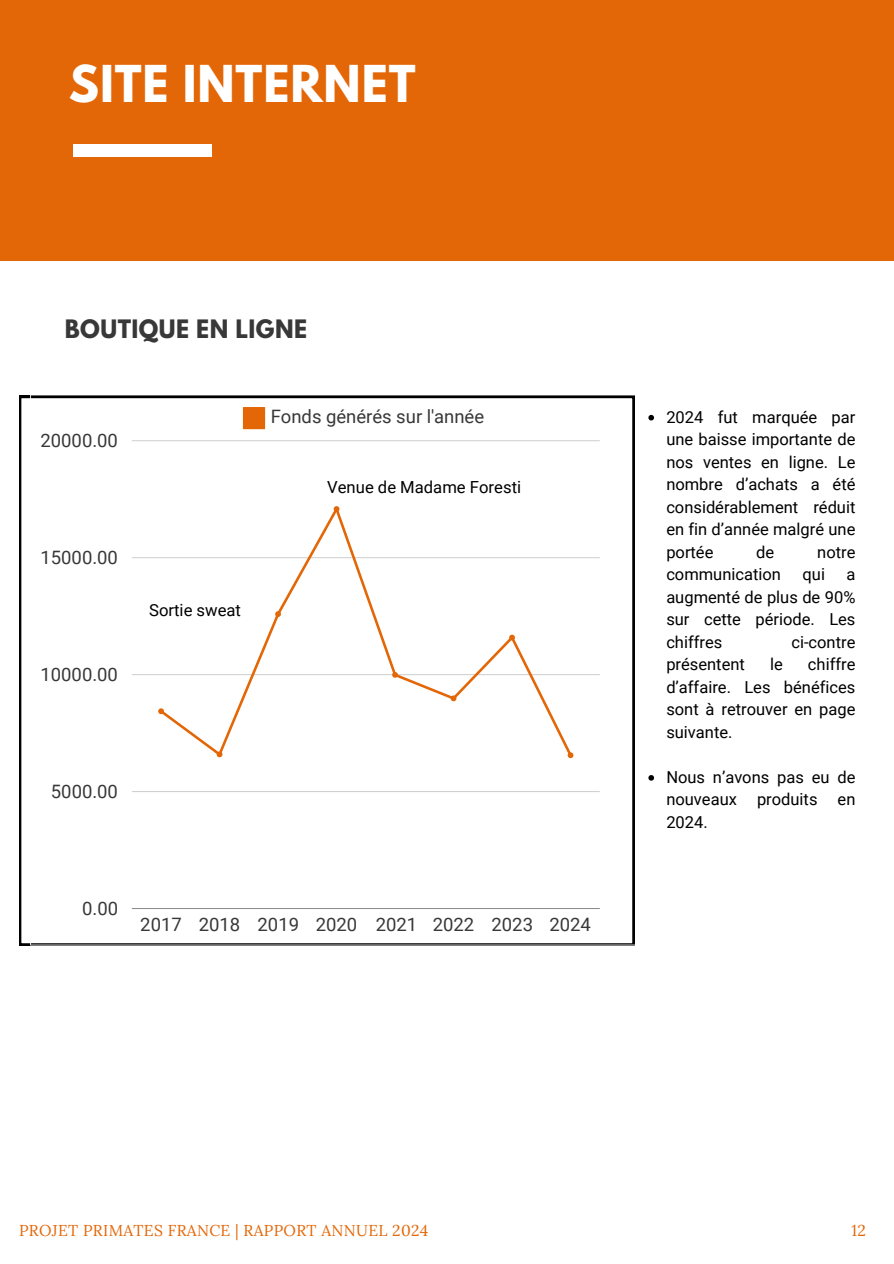
<style>
.page{position:relative;width:894px;height:1264px;background:#fff}
.page>*{position:absolute;margin:0;border:0;box-sizing:border-box;transform-origin:0 0}
.t1{font:700 45px "League Spartan";letter-spacing:.02em;color:#fff}
.t2{font:700 22.5px "League Spartan";letter-spacing:.02em;color:#383838}
.t3{font:18.45px "Roboto";color:#383838}
.t4{font:16.65px "Roboto";color:#000}
.t5{font:16.5px/22.5px "Roboto";color:#000;text-align:justify}
.t6{font:15.75px "Lora";letter-spacing:.02em;color:#e46707}
</style>
<div class="page">
<div style="left:0;top:0;width:893px;height:261px;background:#e46707"></div>
<div style="left:73px;top:145px;width:138px;height:12px;background:#fff"></div>
<svg style="left:30px;top:395px;width:623px;height:550px"></svg>
<svg style="left:243px;top:407px;width:22px;height:22px"></svg>
<hr style="left:132px;top:908px;width:467px;height:1px;background:#8c8c8c">
<hr style="left:132px;top:791px;width:467px;height:1px;background:#d1d1d1">
<hr style="left:132px;top:674px;width:467px;height:1px;background:#d4d4d4">
<hr style="left:132px;top:557px;width:467px;height:1px;background:#d7d7d7">
<hr style="left:132px;top:440px;width:467px;height:1px;background:#d9d9d9">
<svg style="left:157px;top:505px;width:417px;height:253px"></svg>
<svg style="left:648px;top:415px;width:6px;height:5px"></svg>
<svg style="left:648px;top:775px;width:6px;height:5px"></svg>
<h1 class="t1" style="left:69px;top:61px;width:348px">SITE INTERNET</h1>
<p class="t2" style="left:65px;top:318px;width:244px">BOUTIQUE EN LIGNE</p>
<p class="t3" style="left:41px;top:430px;width:79px">20000.00</p>
<p class="t3" style="left:41px;top:547px;width:79px">15000.00</p>
<p class="t3" style="left:41px;top:664px;width:79px">10000.00</p>
<p class="t3" style="left:271px;top:406px;width:215px">Fonds générés sur l'année</p>
<p class="t4" style="left:327px;top:477px;width:195px">Venue de Madame Foresti</p>
<p class="t4" style="left:149px;top:600px;width:93px">Sortie sweat</p>
<p class="t3" style="left:51px;top:780px;width:69px">5000.00</p>
<p class="t3" style="left:82px;top:897px;width:37px">0.00</p>
<p class="t3" style="left:140px;top:914px;width:452px">2017 2018 2019 2020 2021 2022 2023 2024</p>
<p class="t5" style="left:666px;top:406px;width:190px">2024 fut marquée par une baisse importante de nos ventes en ligne. Le nombre d’achats a été considérablement réduit en fin d’année malgré une portée</p>
<p class="t5" style="left:756px;top:541px;width:20px">de</p>
<p class="t5" style="left:817px;top:541px;width:40px">notre</p>
<p class="t5" style="left:666px;top:563px;width:116px">communication</p>
<p class="t5" style="left:802px;top:563px;width:24px">qui</p>
<p class="t5" style="left:666px;top:563px;width:190px;text-indent:180px">a augmenté de plus de 90% sur cette période. Les chiffres</p>
<p class="t5" style="left:791px;top:631px;width:66px">ci-contre</p>
<p class="t5" style="left:666px;top:653px;width:190px;text-indent:141px">chiffre d’affaire. Les bénéfices sont à retrouver en page suivante.</p>
<h3 class="t5" style="left:666px;top:766px;width:190px">Nous n’avons pas eu de nouveaux produits en 2024.</h3>
<p class="t5" style="left:666px;top:653px;width:80px">présentent</p>
<p class="t5" style="left:769px;top:653px;width:14px">le</p>
<h2 class="t6" style="left:19px;top:1219px;width:410px">PROJET PRIMATES FRANCE | RAPPORT ANNUEL 2024</h2>
<p class="t6" style="left:851px;top:1219px;width:16px">12</p>
</div>
